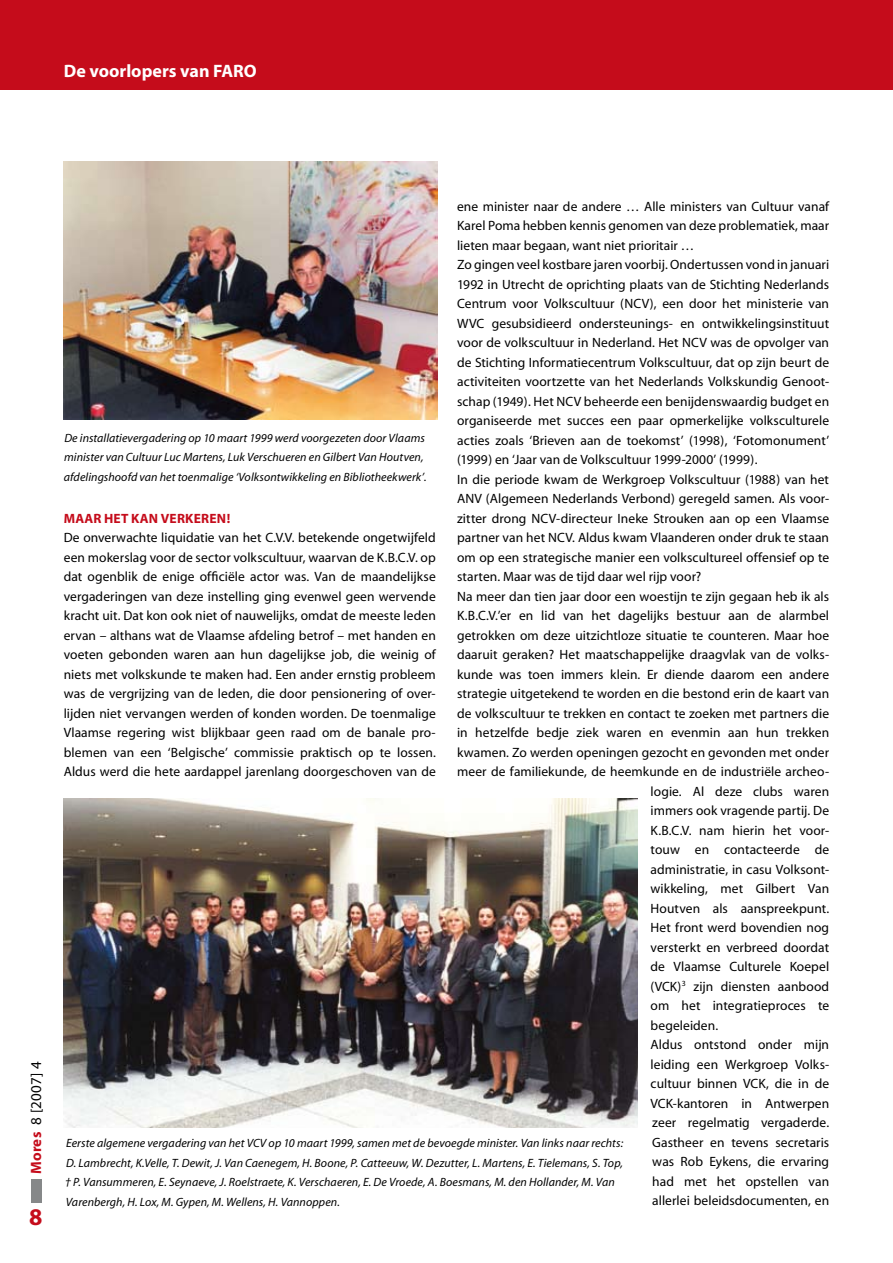
<style>
.page{position:relative;width:893px;height:1263px;background:#fff}
.page>*{position:absolute;margin:0;border:0;box-sizing:border-box;transform-origin:0 0}
.t1{font:700 24px "Myriad";color:#c50c1b}
.t2{font:700 18px "Myriad";color:#fff}
.t3{font:15px "Myriad";color:#000}
.t4{font:13.5px/19.5px "Myriad";letter-spacing:.005em;color:#000;text-align:justify}
.t5{font:700 13.5px "Myriad";letter-spacing:.015em;color:#c50c1b}
.t6{font:italic 12px/19.5px "Myriad";letter-spacing:.005em;color:#000}
.s1{font-weight:700;color:#c50c1b}
</style>
<div class="page">
<div style="left:0;top:0;width:893px;height:89px;background:#c50c1b"></div>
<div style="left:31px;top:1179px;width:11px;height:23px;background:#868889"></div>
<img style="left:64px;top:162px;width:374px;height:258px">
<img style="left:64px;top:798px;width:574px;height:330px">
<h2 class="t2" style="left:64px;top:62px;width:161px">DE VOORLOPERS VAN FARO</h2>
<p class="t3" style="left:29px;top:1174px;width:115px;rotate:-90deg"><span class="s1">MORES</span> 8 [2007] 4</p>
<h1 class="t1" style="left:29px;top:1204px;width:15px">8</h1>
<p class="t4" style="left:457px;top:197px;width:373px">ene minister naar de andere … Alle ministers van Cultuur vanaf</p>
<p class="t4" style="left:457px;top:217px;width:374px">Karel Poma hebben kennis genomen van deze problematiek, maar</p>
<p class="t4" style="left:457px;top:236px;width:239px">lieten maar begaan, want niet prioritair …</p>
<p class="t4" style="left:457px;top:256px;width:374px">Zo gingen veel kostbare jaren voorbij. Ondertussen vond in januari</p>
<p class="t4" style="left:457px;top:275px;width:373px">1992 in Utrecht de oprichting plaats van de Stichting Nederlands</p>
<p class="t4" style="left:457px;top:295px;width:373px">Centrum voor Volkscultuur (NCV), een door het ministerie van</p>
<p class="t4" style="left:457px;top:314px;width:374px">WVC gesubsidieerd ondersteunings- en ontwikkelingsinstituut</p>
<p class="t4" style="left:457px;top:334px;width:373px">voor de volkscultuur in Nederland. Het NCV was de opvolger van</p>
<p class="t4" style="left:457px;top:353px;width:374px">de Stichting Informatiecentrum Volkscultuur, dat op zijn beurt de</p>
<p class="t4" style="left:457px;top:373px;width:371px">activiteiten voortzette van het Nederlands Volkskundig Genoot---</p>
<p class="t4" style="left:457px;top:392px;width:374px">schap (1949). Het NCV beheerde een benijdenswaardig budget en</p>
<p class="t4" style="left:457px;top:412px;width:373px">organiseerde met succes een paar opmerkelijke volksculturele</p>
<p class="t4" style="left:457px;top:431px;width:373px">acties zoals ‘Brieven aan de toekomst’ (1998), ‘Fotomonument’</p>
<p class="t4" style="left:457px;top:451px;width:302px">(1999) en ‘Jaar van de Volkscultuur 1999-2000’ (1999).</p>
<p class="t4" style="left:457px;top:470px;width:373px">In die periode kwam de Werkgroep Volkscultuur (1988) van het</p>
<p class="t4" style="left:457px;top:489px;width:373px">ANV (Algemeen Nederlands Verbond) geregeld samen. Als voor-</p>
<p class="t4" style="left:457px;top:509px;width:374px">zitter drong NCV-directeur Ineke Strouken aan op een Vlaamse</p>
<p class="t4" style="left:457px;top:528px;width:373px">partner van het NCV. Aldus kwam Vlaanderen onder druk te staan</p>
<p class="t4" style="left:457px;top:548px;width:374px">om op een strategische manier een volkscultureel offensief op te</p>
<p class="t4" style="left:457px;top:567px;width:246px">starten. Maar was de tijd daar wel rijp voor?</p>
<p class="t4" style="left:457px;top:587px;width:373px">Na meer dan tien jaar door een woestijn te zijn gegaan heb ik als</p>
<p class="t4" style="left:457px;top:606px;width:373px">K.B.C.V.’er en lid van het dagelijks bestuur aan de alarmbel</p>
<p class="t4" style="left:457px;top:626px;width:374px">getrokken om deze uitzichtloze situatie te counteren. Maar hoe</p>
<p class="t4" style="left:457px;top:645px;width:373px">daaruit geraken? Het maatschappelijke draagvlak van de volks-</p>
<p class="t4" style="left:457px;top:665px;width:374px">kunde was toen immers klein. Er diende daarom een andere</p>
<p class="t4" style="left:457px;top:684px;width:373px">strategie uitgetekend te worden en die bestond erin de kaart van</p>
<p class="t4" style="left:457px;top:704px;width:373px">de volkscultuur te trekken en contact te zoeken met partners die</p>
<p class="t4" style="left:457px;top:723px;width:374px">in hetzelfde bedje ziek waren en evenmin aan hun trekken</p>
<p class="t4" style="left:457px;top:743px;width:373px">kwamen. Zo werden openingen gezocht en gevonden met onder</p>
<p class="t4" style="left:457px;top:762px;width:373px">meer de familiekunde, de heemkunde en de industriële archeo-</p>
<p class="t4" style="left:651px;top:782px;width:180px">logie. Al deze clubs waren</p>
<p class="t4" style="left:651px;top:801px;width:180px">immers ook vragende partij. De</p>
<p class="t4" style="left:651px;top:821px;width:180px">K.B.C.V. nam hierin het voor-</p>
<p class="t4" style="left:651px;top:840px;width:180px">touw en contacteerde de</p>
<p class="t4" style="left:651px;top:860px;width:180px">administratie, in casu Volksont-</p>
<p class="t4" style="left:651px;top:879px;width:180px">wikkeling, met Gilbert Van</p>
<p class="t4" style="left:651px;top:899px;width:180px">Houtven als aanspreekpunt.</p>
<p class="t4" style="left:651px;top:918px;width:180px">Het front werd bovendien nog</p>
<p class="t4" style="left:651px;top:938px;width:180px">versterkt en verbreed doordat</p>
<p class="t4" style="left:651px;top:957px;width:180px">de Vlaamse Culturele Koepel</p>
<p class="t4" style="left:651px;top:977px;width:180px">(VCK)<sup>3</sup> zijn diensten aanbood</p>
<p class="t4" style="left:651px;top:997px;width:180px">om het integratieproces te</p>
<p class="t4" style="left:651px;top:1016px;width:69px">begeleiden.</p>
<p class="t4" style="left:651px;top:1036px;width:180px">Aldus ontstond onder mijn</p>
<p class="t4" style="left:651px;top:1055px;width:180px">leiding een Werkgroep Volks-</p>
<p class="t4" style="left:651px;top:1075px;width:180px">cultuur binnen VCK, die in de</p>
<p class="t4" style="left:651px;top:1094px;width:180px">VCK-kantoren in Antwerpen</p>
<p class="t4" style="left:652px;top:1114px;width:178px">zeer regelmatig vergaderde.</p>
<p class="t4" style="left:652px;top:1133px;width:178px">Gastheer en tevens secretaris</p>
<p class="t4" style="left:652px;top:1153px;width:178px">was Rob Eykens, die ervaring</p>
<p class="t4" style="left:652px;top:1172px;width:178px">had met het opstellen van</p>
<p class="t4" style="left:652px;top:1192px;width:178px">allerlei beleidsdocumenten, en</p>
<p class="t6" style="left:64px;top:428px;width:364px">De installatievergadering op 10 maart 1999 werd voorgezeten door Vlaams minister van Cultuur Luc Martens, Luk Verschueren en Gilbert Van Houtven, afdelingshoofd van het toenmalige ‘Volksontwikkeling en Bibliotheekwerk’.</p>
<p class="t5" style="left:64px;top:511px;width:168px">MAAR HET KAN VERKEREN!</p>
<p class="t4" style="left:64px;top:529px;width:374px">De onverwachte liquidatie van het C.V.V. betekende ongetwijfeld een mokerslag voor de sector volkscultuur, waarvan de K.B.C.V. op dat ogenblik de enige officiële actor was. Van de maandelijkse vergaderingen van deze instelling ging evenwel geen wervende kracht uit. Dat kon ook niet of nauwelijks, omdat de meeste leden ervan – althans wat de Vlaamse afdeling betrof – met handen en voeten gebonden waren aan hun dagelijkse job, die weinig of niets met volkskunde te maken had. Een ander ernstig probleem was de vergrijzing van de leden, die door pensionering of over&shy;lijden niet vervangen werden of konden worden. De toenmalige Vlaamse regering wist blijkbaar geen raad om de banale pro&shy;blemen van een ‘Belgische’ commissie praktisch op te lossen.<br>Aldus werd die hete aardappel jarenlang doorgeschoven van de</p>
<p class="t6" style="left:65px;top:1134px;width:560px">Eerste algemene vergadering van het VCV op 10 maart 1999, samen met de bevoegde minister. Van links naar rechts:<br>D. Lambrecht, K.Velle, T. Dewit, J. Van Caenegem, H. Boone, P. Catteeuw, W. Dezutter, L. Martens, E. Tielemans, S. Top, † P. Vansummeren, E. Seynaeve, J. Roelstraete, K. Verschaeren, E. De Vroede, A. Boesmans, M. den Hollander, M. Van Varenbergh, H. Lox, M. Gypen, M. Wellens, H. Vannoppen.</p>
</div>
